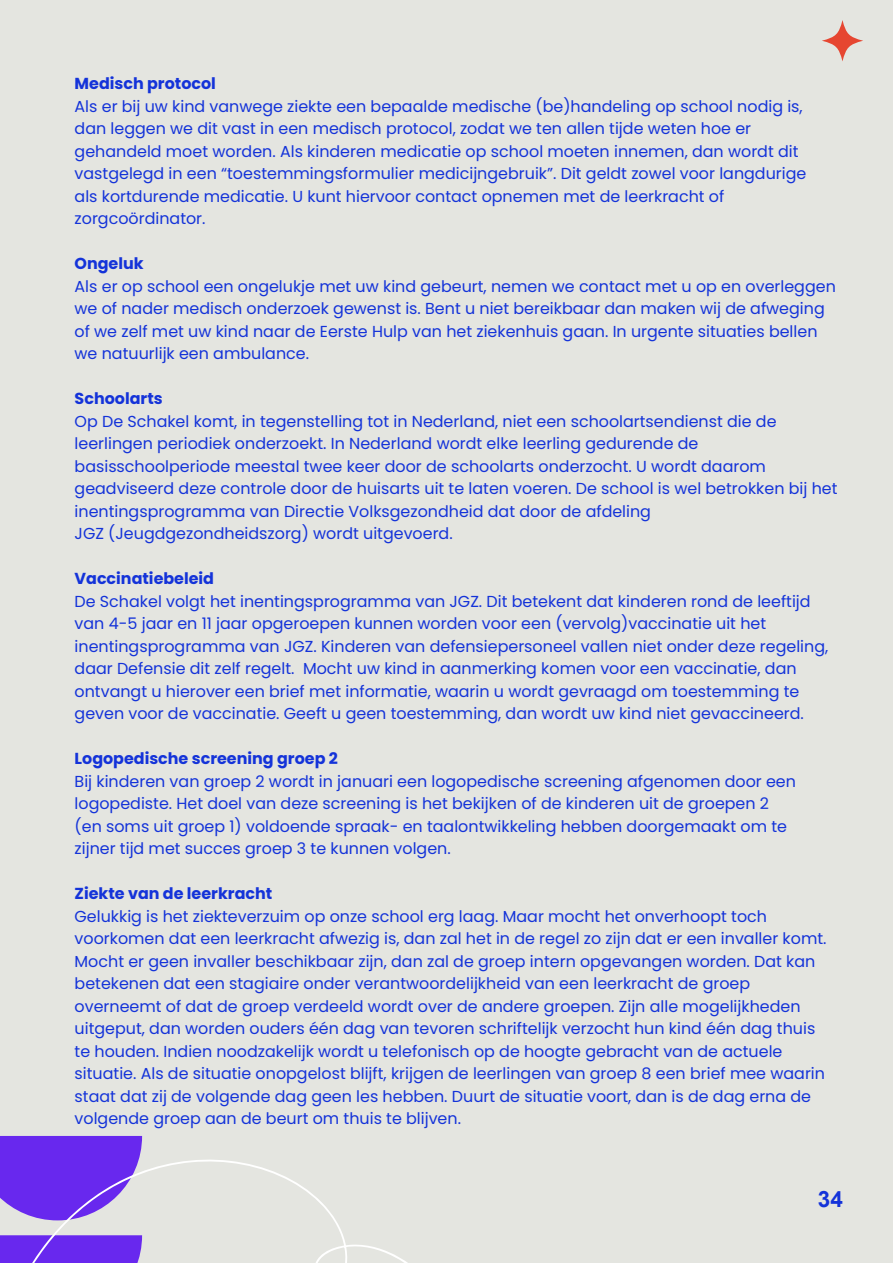
<style>
.page{position:relative;width:893px;height:1263px;background:#e4e5e0}
.page>*{position:absolute;margin:0;border:0;box-sizing:border-box;transform-origin:0 0}
.t1{font:700 22.5px "Arial";color:#1433d9}
.t2{font:15.9px/22.5px "Poppins";color:#1433d9}
.t3{font:700 15.9px "Poppins";color:#1433d9}
</style>
<div class="page">
<div style="left:0;top:1136px;width:142px;height:21px;background:#6828ee"></div>
<svg style="left:0;top:1157px;width:408px;height:106px"></svg>
<svg style="left:822px;top:20px;width:41px;height:41px"></svg>
<p class="t3" style="left:75px;top:74px;width:143px">Medisch protocol</p>
<p class="t2" style="left:75px;top:95px;width:733px">Als er bij uw kind vanwege ziekte een bepaalde medische (be)handeling op school nodig is, dan leggen we dit vast in een medisch protocol, zodat we ten allen tijde weten hoe er gehandeld moet worden. Als kinderen medicatie op school moeten innemen, dan wordt dit vastgelegd in een “toestemmingsformulier medicijngebruik”. Dit geldt zowel voor langdurige als kortdurende medicatie. U kunt hiervoor contact opnemen met de leerkracht of zorgcoördinator.</p>
<p class="t3" style="left:75px;top:254px;width:71px">Ongeluk</p>
<p class="t2" style="left:75px;top:275px;width:763px">Als er op school een ongelukje met uw kind gebeurt, nemen we contact met u op en overleggen we of nader medisch onderzoek gewenst is. Bent u niet bereikbaar dan maken wij de afweging of we zelf met uw kind naar de Eerste Hulp van het ziekenhuis gaan. In urgente situaties bellen we natuurlijk een ambulance.</p>
<p class="t3" style="left:75px;top:389px;width:90px">Schoolarts</p>
<p class="t2" style="left:75px;top:410px;width:764px">Op De Schakel komt, in tegenstelling tot in Nederland, niet een schoolartsendienst die de leerlingen periodiek onderzoekt. In Nederland wordt elke leerling gedurende de basisschoolperiode meestal twee keer door de schoolarts onderzocht. U wordt daarom geadviseerd deze controle door de huisarts uit te laten voeren. De school is wel betrokken bij het inentingsprogramma van Directie Volksgezondheid dat door de afdeling<br>JGZ (Jeugdgezondheidszorg) wordt uitgevoerd.</p>
<p class="t3" style="left:75px;top:569px;width:141px">Vaccinatiebeleid</p>
<p class="t2" style="left:75px;top:590px;width:755px">De Schakel volgt het inentingsprogramma van JGZ. Dit betekent dat kinderen rond de leeftijd van 4-5 jaar en 11 jaar opgeroepen kunnen worden voor een (vervolg)vaccinatie uit het inentingsprogramma van JGZ. Kinderen van defensiepersoneel vallen niet onder deze regeling, daar Defensie dit zelf regelt. Mocht uw kind in aanmerking komen voor een vaccinatie, dan ontvangt u hierover een brief met informatie, waarin u wordt gevraagd om toestemming te geven voor de vaccinatie. Geeft u geen toestemming, dan wordt uw kind niet gevaccineerd.</p>
<p class="t3" style="left:75px;top:749px;width:265px">Logopedische screening groep 2</p>
<p class="t2" style="left:75px;top:770px;width:723px">Bij kinderen van groep 2 wordt in januari een logopedische screening afgenomen door een logopediste. Het doel van deze screening is het bekijken of de kinderen uit de groepen 2 (en soms uit groep 1) voldoende spraak- en taalontwikkeling hebben doorgemaakt om te zijner tijd met succes groep 3 te kunnen volgen.</p>
<p class="t3" style="left:75px;top:884px;width:199px">Ziekte van de leerkracht</p>
<p class="t2" style="left:75px;top:905px;width:753px">Gelukkig is het ziekteverzuim op onze school erg laag. Maar mocht het onverhoopt toch voorkomen dat een leerkracht afwezig is, dan zal het in de regel zo zijn dat er een invaller komt.<br>Mocht er geen invaller beschikbaar zijn, dan zal de groep intern opgevangen worden. Dat kan betekenen dat een stagiaire onder verantwoordelijkheid van een leerkracht de groep overneemt of dat de groep verdeeld wordt over de andere groepen. Zijn alle mogelijkheden uitgeput, dan worden ouders één dag van tevoren schriftelijk verzocht hun kind één dag thuis te houden. Indien noodzakelijk wordt u telefonisch op de hoogte gebracht van de actuele situatie. Als de situatie onopgelost blijft, krijgen de leerlingen van groep 8 een brief mee waarin staat dat zij de volgende dag geen les hebben. Duurt de situatie voort, dan is de dag erna de volgende groep aan de beurt om thuis te blijven.</p>
<h1 class="t1" style="left:818px;top:1183px;width:27px">34</h1>
</div>
